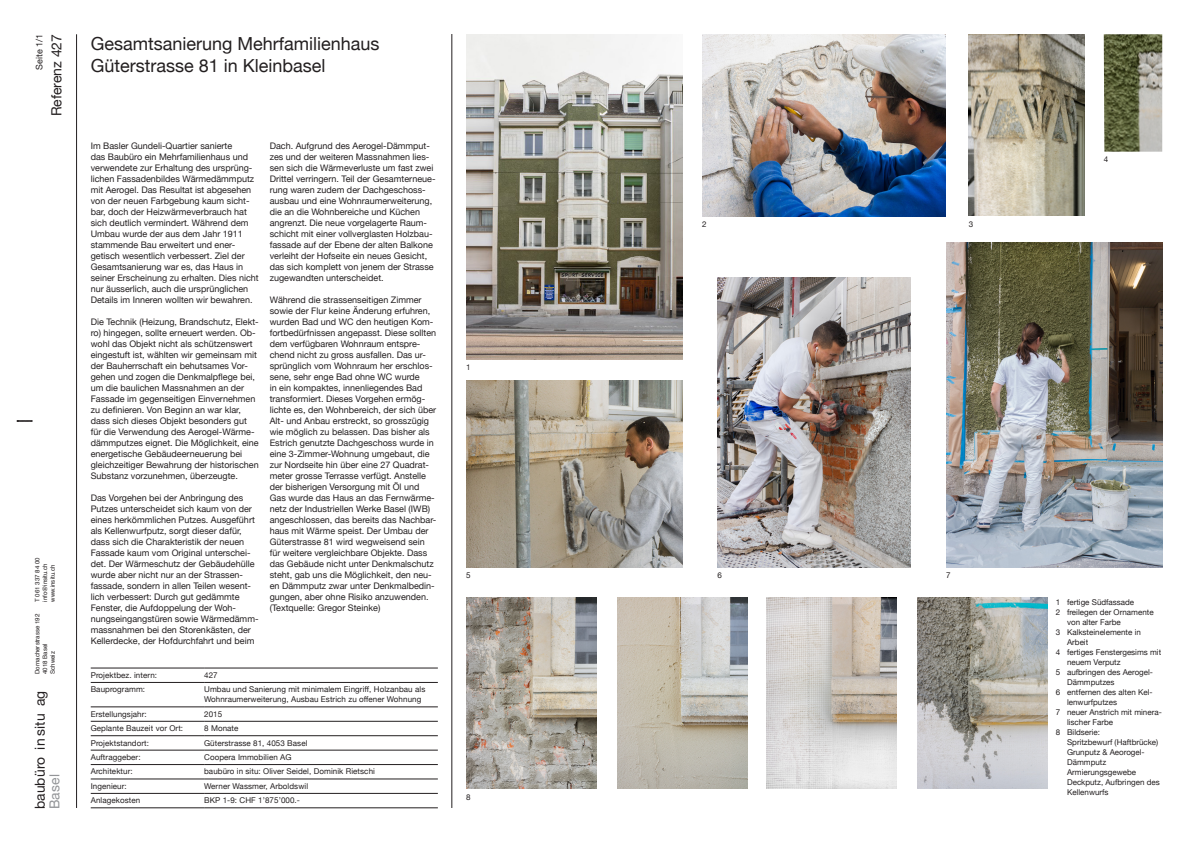
<style>
.page{position:relative;width:1191px;height:842px;background:#fff}
.page>*{position:absolute;margin:0;border:0;box-sizing:border-box;transform-origin:0 0}
.Titel{font:18px "Helvetica Neue";color:#231f20}
.Referenz___Nr{font:14px "Helvetica Neue";color:#231f20}
.t1{font:13.9px/14.7px "Helvetica Neue LT Pro";letter-spacing:.01em;color:#231f20}
.Text{font:9px/11px "Helvetica Neue";color:#231f20}
.Seitenzahl{font:9px "Helvetica Neue";color:#231f20}
.Tabelle{font:8px/10px "Helvetica Neue";letter-spacing:.01em;color:#231f20}
.Legende{font:8px/10px "Helvetica Neue";color:#231f20}
.t2{font:6.1px/7.6px "Helvetica";color:#231f20}
.s1{color:#939598}
</style>
<div class="page">
<hr style="left:91px;top:668px;width:113px;height:1px;background:#231f20">
<hr style="left:204px;top:668px;width:234px;height:1px;background:#231f20">
<hr style="left:91px;top:682px;width:113px;height:1px;background:#231f20">
<hr style="left:204px;top:682px;width:234px;height:1px;background:#231f20">
<hr style="left:91px;top:707px;width:113px;height:1px;background:#231f20">
<hr style="left:204px;top:707px;width:234px;height:1px;background:#231f20">
<hr style="left:91px;top:721px;width:113px;height:1px;background:#231f20">
<hr style="left:204px;top:721px;width:234px;height:1px;background:#231f20">
<hr style="left:91px;top:735px;width:113px;height:1px;background:#231f20">
<hr style="left:204px;top:735px;width:234px;height:1px;background:#231f20">
<hr style="left:91px;top:750px;width:113px;height:1px;background:#231f20">
<hr style="left:204px;top:750px;width:234px;height:1px;background:#231f20">
<hr style="left:91px;top:764px;width:113px;height:1px;background:#231f20">
<hr style="left:204px;top:764px;width:234px;height:1px;background:#231f20">
<hr style="left:91px;top:779px;width:113px;height:1px;background:#231f20">
<hr style="left:204px;top:779px;width:234px;height:1px;background:#231f20">
<hr style="left:91px;top:793px;width:113px;height:1px;background:#231f20">
<hr style="left:204px;top:793px;width:234px;height:1px;background:#231f20">
<hr style="left:91px;top:808px;width:113px;height:1px;background:#231f20">
<hr style="left:204px;top:808px;width:234px;height:1px;background:#231f20">
<img style="left:466px;top:597px;width:130px;height:192px">
<img style="left:767px;top:597px;width:130px;height:192px">
<img style="left:917px;top:597px;width:130px;height:192px">
<img style="left:617px;top:597px;width:130px;height:192px">
<img style="left:946px;top:242px;width:216px;height:325px">
<img style="left:718px;top:278px;width:193px;height:289px">
<img style="left:466px;top:380px;width:216px;height:187px">
<img style="left:466px;top:34px;width:216px;height:325px">
<img style="left:702px;top:34px;width:243px;height:182px">
<img style="left:1103px;top:34px;width:59px;height:118px">
<img style="left:968px;top:34px;width:116px;height:182px">
<hr style="left:451px;top:34px;width:1px;height:774px;background:#231f20">
<hr style="left:76px;top:34px;width:1px;height:774px;background:#231f20">
<svg style="left:17px;top:421px;width:15px;height:1px"></svg>
<p class="Seitenzahl" style="left:33px;top:70px;width:37px;rotate:-90deg">Seite 1/1</p>
<p class="Referenz___Nr" style="left:46px;top:116px;width:84px;rotate:-90deg">Referenz 427</p>
<p class="t2" style="left:34px;top:595px;width:46px;rotate:-90deg">T 061 337 84 00 info@ nsitu.ch www. nsitu.ch</p>
<p class="t2" style="left:34px;top:602px;width:46px;rotate:-90deg">T 061 337 84 00 info@insitu.ch www.insitu.ch</p>
<p class="t2" style="left:34px;top:667px;width:62px;rotate:-90deg">Dornache strasse 192<br>4018 Basel<br>Schweiz</p>
<p class="t2" style="left:34px;top:674px;width:62px;rotate:-90deg">Dornacherstrasse 192<br>4018 Basel<br>Schweiz</p>
<p class="t1" style="left:32px;top:809px;width:120px;rotate:-90deg">baubüro in situ ag<br><span class="s1">Basel</span></p>
<p class="t1" style="left:32px;top:816px;width:120px;rotate:-90deg">baubüro in situ ag<br><span class="s1">Basel</span></p>
<p class="Titel" style="left:91px;top:31px;width:290px">Gesamtsanierung Mehrfamilienhaus</p>
<p class="Titel" style="left:91px;top:53px;width:236px">Güterstrasse 81 in Kleinbasel</p>
<p class="Text" style="left:91px;top:141px;width:169px">Im Basler Gundeli-Quartier sanierte<br>das Baubüro ein Mehrfamilienhaus und verwendete zur Erhaltung des ursprüng&shy;lichen Fassadenbildes Wärmedämmputz mit Aerogel. Das Resultat ist abgesehen von der neuen Farbgebung kaum sicht&shy;bar, doch der Heizwärmeverbrauch hat sich deutlich vermindert. Während dem Umbau wurde der aus dem Jahr 1911 stammende Bau erweitert und ener&shy;getisch wesentlich verbessert. Ziel der Gesamtsanierung war es, das Haus in seiner Erscheinung zu erhalten. Dies nicht nur äusserlich, auch die ursprünglichen Details im Inneren wollten wir bewahren.</p>
<p class="Text" style="left:91px;top:317px;width:169px">Die Technik (Heizung, Brandschutz, Elekt&shy;ro) hingegen, sollte erneuert werden. Ob&shy;wohl das Objekt nicht als schützenswert eingestuft ist, wählten wir gemeinsam mit der Bauherrschaft ein behutsames Vor&shy;gehen und zogen die Denkmalpflege bei, um die baulichen Massnahmen an der Fassade im gegenseitigen Einvernehmen zu definieren. Von Beginn an war klar, dass sich dieses Objekt besonders gut für die Verwendung des Aerogel-Wärme&shy;dämmputzes eignet. Die Möglichkeit, eine energetische Gebäudeerneuerung bei gleichzeitiger Bewahrung der historischen Substanz vorzunehmen, überzeugte.</p>
<p class="Text" style="left:91px;top:493px;width:169px">Das Vorgehen bei der Anbringung des Putzes unterscheidet sich kaum von der eines herkömmlichen Putzes. Ausgeführt als Kellenwurfputz, sorgt dieser dafür, dass sich die Charakteristik der neuen Fassade kaum vom Original unterschei&shy;det. Der Wärmeschutz der Gebäudehülle wurde aber nicht nur an der Strassen&shy;fassade, sondern in allen Teilen wesent&shy;lich verbessert: Durch gut gedämmte Fenster, die Aufdoppelung der Woh&shy;nungseingangstüren sowie Wärmedämm&shy;massnahmen bei den Storenkästen, der Kellerdecke, der Hofdurchfahrt und beim</p>
<p class="Text" style="left:270px;top:141px;width:167px">Dach. Aufgrund des Aerogel-Dämmput&shy;zes und der weiteren Massnahmen lies&shy;sen sich die Wärmeverluste um fast zwei Drittel verringern. Teil der Gesamterneue&shy;rung waren zudem der Dachgeschoss&shy;ausbau und eine Wohnraumerweiterung, die an die Wohnbereiche und Küchen angrenzt. Die neue vorgelagerte Raum&shy;schicht mit einer vollverglasten Holzbau&shy;fassade auf der Ebene der alten Balkone verleiht der Hofseite ein neues Gesicht, das sich komplett von jenem der Strasse zugewandten unterscheidet.</p>
<p class="Text" style="left:270px;top:295px;width:168px">Während die strassenseitigen Zimmer sowie der Flur keine Änderung erfuhren, wurden Bad und WC den heutigen Kom&shy;fortbedürfnissen angepasst. Diese sollten dem verfügbaren Wohnraum entspre&shy;chend nicht zu gross ausfallen. Das ur&shy;sprünglich vom Wohnraum her erschlos&shy;sene, sehr enge Bad ohne WC wurde<br>in ein kompaktes, innenliegendes Bad transformiert. Dieses Vorgehen ermög&shy;lichte es, den Wohnbereich, der sich über Alt- und Anbau erstreckt, so grosszügig wie möglich zu belassen. Das bisher als Estrich genutzte Dachgeschoss wurde in eine 3-Zimmer-Wohnung umgebaut, die zur Nordseite hin über eine 27 Quadrat&shy;meter grosse Terrasse verfügt. Anstelle der bisherigen Versorgung mit Öl und Gas wurde das Haus an das Fernwärme&shy;netz der Industriellen Werke Basel (IWB) angeschlossen, das bereits das Nachbar&shy;haus mit Wärme speist. Der Umbau der Güterstrasse 81 wird wegweisend sein für weitere vergleichbare Objekte. Dass das Gebäude nicht unter Denkmalschutz steht, gab uns die Möglichkeit, den neu&shy;en Dämmputz zwar unter Denkmalbedin&shy;gungen, aber ohne Risiko anzuwenden. (Textquelle: Gregor Steinke)</p>
<p class="Tabelle" style="left:91px;top:670px;width:68px">Projektbez. intern:</p>
<p class="Tabelle" style="left:204px;top:670px;width:15px">427</p>
<p class="Tabelle" style="left:91px;top:685px;width:56px">Bauprogramm:</p>
<p class="Tabelle" style="left:204px;top:685px;width:223px">Umbau und Sanierung mit minimalem Eingriff, Holzanbau als<br>Wohnraumerweiterung, Ausbau Estrich zu offener Wohnung</p>
<p class="Tabelle" style="left:91px;top:709px;width:58px">Erstellungsjahr:</p>
<p class="Tabelle" style="left:204px;top:709px;width:20px">2015</p>
<p class="Tabelle" style="left:91px;top:724px;width:94px">Geplante Bauzeit vor Ort:</p>
<p class="Tabelle" style="left:204px;top:724px;width:36px">8 Monate</p>
<p class="Tabelle" style="left:91px;top:738px;width:60px">Projektstandort:</p>
<p class="Tabelle" style="left:204px;top:738px;width:105px">Güterstrasse 81, 4053 Basel</p>
<p class="Tabelle" style="left:91px;top:753px;width:51px">Auftraggeber:</p>
<p class="Tabelle" style="left:204px;top:753px;width:89px">Coopera Immobilien AG</p>
<p class="Tabelle" style="left:91px;top:767px;width:43px">Architektur:</p>
<p class="Tabelle" style="left:204px;top:767px;width:172px">baubüro in situ: Oliver Seidel, Dominik Rietschi</p>
<p class="Tabelle" style="left:91px;top:781px;width:37px">Ingenieur:</p>
<p class="Tabelle" style="left:204px;top:781px;width:105px">Werner Wassmer, Arboldswil</p>
<p class="Tabelle" style="left:91px;top:796px;width:51px">Anlagekosten</p>
<p class="Tabelle" style="left:204px;top:796px;width:97px">BKP 1-9: CHF 1’875’000.-</p>
<p class="Legende" style="left:466px;top:362px;width:6px">1</p>
<p class="Legende" style="left:702px;top:219px;width:6px">2</p>
<p class="Legende" style="left:968px;top:219px;width:6px">3</p>
<p class="Legende" style="left:466px;top:570px;width:6px">5</p>
<p class="Legende" style="left:717px;top:570px;width:6px">6</p>
<p class="Legende" style="left:946px;top:570px;width:6px">7</p>
<p class="Legende" style="left:466px;top:792px;width:6px">8</p>
<p class="Legende" style="left:1103px;top:155px;width:6px">4</p>
<p class="Legende" style="left:1055px;top:597px;width:80px">1 fertige Südfassade</p>
<p class="Legende" style="left:1067px;top:607px;width:88px;text-indent:-11px">2 freilegen der Ornamente von alter Farbe</p>
<p class="Legende" style="left:1067px;top:627px;width:75px;text-indent:-11px">3 Kalksteinelemente in<br>Arbeit</p>
<p class="Legende" style="left:1067px;top:647px;width:96px;text-indent:-11px">4 fertiges Fenstergesims mit neuem Verputz</p>
<p class="Legende" style="left:1067px;top:667px;width:87px;text-indent:-11px">5 aufbringen des Aerogel-<br>Dämmputzes</p>
<p class="Legende" style="left:1067px;top:687px;width:87px;text-indent:-11px">6 entfernen des alten Kel&shy;lenwurfputzes</p>
<p class="Legende" style="left:1067px;top:707px;width:96px;text-indent:-11px">7 neuer Anstrich mit minera&shy;lischer Farbe</p>
<p class="Legende" style="left:1055px;top:727px;width:46px">8 Bildserie:</p>
<p class="Legende" style="left:1067px;top:737px;width:93px">Spritzbewurf (Haftbrücke)</p>
<p class="Legende" style="left:1067px;top:747px;width:79px">Grunputz &amp; Aeorogel-<br>Dämmputz</p>
<p class="Legende" style="left:1067px;top:767px;width:71px">Armierungsgewebe</p>
<p class="Legende" style="left:1067px;top:777px;width:94px">Deckputz, Aufbringen des<br>Kellenwurfs</p>
</div>
